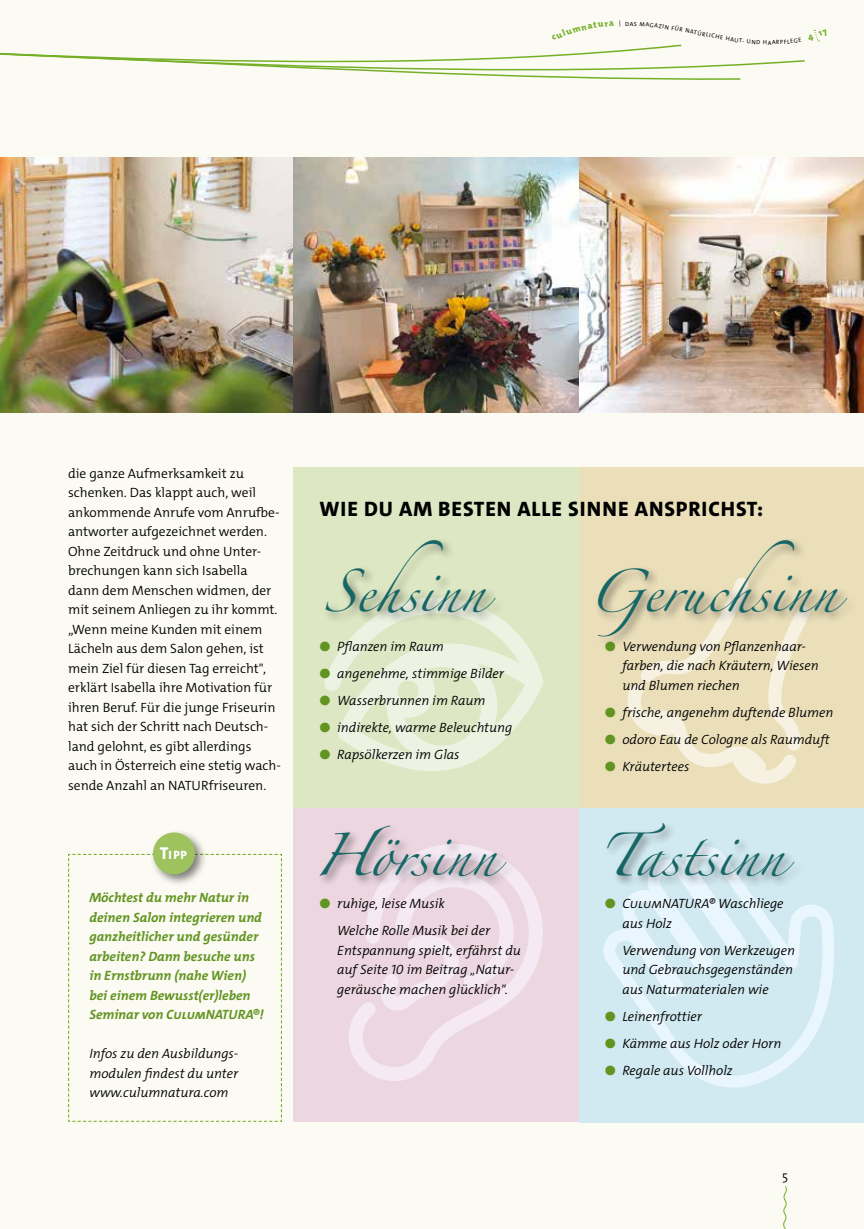
<style>
.page{position:relative;width:864px;height:1229px;background:#fff}
.page>*{position:absolute;margin:0;border:0;box-sizing:border-box;transform-origin:0 0}
.t1{font:38.55px "Zapfino";color:#176666}
.t2{font:800 21px "The Mix C4 s";letter-spacing:.045em;color:#000}
.t3{font:italic 300 13.5px/27px "The Mix C4 s";color:#000}
.t4{font:300 13.5px/19.5px "The Mix C4 s";color:#000}
.t5{font:italic 700 13.5px/19.5px "The Mix C4 s";color:#629421}
.t6{font:300 12.75px "The Mix";color:#000}
.t7{font:800 12.15px "The Mix";color:#fff}
.t8{font:6px "The Mix";color:#000}
.s1{font-size:17.25px}
.s2{color:#629421}
.s3{font-style:inherit}
</style>
<div class="page">
<div style="left:0;top:0;width:863px;height:1229px;background:#fcfbf3"></div>
<div style="left:293px;top:808px;width:285px;height:314px;background:#ecd6e0"></div>
<div style="left:293px;top:468px;width:285px;height:340px;background:#dde7c3"></div>
<div style="left:578px;top:808px;width:285px;height:315px;background:#d1e9f0"></div>
<div style="left:578px;top:468px;width:285px;height:340px;background:#ebdfba"></div>
<svg style="left:682px;top:60px;width:123px;height:20px"></svg>
<svg style="left:783px;top:1186px;width:4px;height:43px"></svg>
<img style="left:578px;top:157px;width:285px;height:255px">
<img style="left:0;top:157px;width:293px;height:255px">
<img style="left:293px;top:157px;width:285px;height:255px">
<svg style="left:349px;top:870px;width:194px;height:211px"></svg>
<svg style="left:603px;top:889px;width:231px;height:199px"></svg>
<svg style="left:324px;top:623px;width:220px;height:148px"></svg>
<svg style="left:627px;top:649px;width:174px;height:135px"></svg>
<svg style="left:68px;top:853px;width:214px;height:269px"></svg>
<div style="left:149px;top:829px;width:58px;height:57px;background:#000;opacity:.5"></div>
<div style="left:153px;top:832px;width:42px;height:42px;background:#9dc25e;border-radius:50%"></div>
<div style="left:322px;top:537px;width:184px;height:88px;background:#000;opacity:.5"></div>
<div style="left:594px;top:537px;width:264px;height:112px;background:#000;opacity:.5"></div>
<div style="left:316px;top:823px;width:201px;height:65px;background:#000;opacity:.5"></div>
<div style="left:603px;top:820px;width:202px;height:69px;background:#000;opacity:.5"></div>
<svg style="left:0;top:44px;width:682px;height:36px"></svg>
<svg style="left:813px;top:29px;width:7px;height:12px"></svg>
<p class="t8" style="left:625px;top:18px;width:6px">D</p>
<p class="t8" style="left:680px;top:24px;width:42px;rotate:11deg">R NATÜRLICH</p>
<p class="t8" style="left:767px;top:37px;width:5px">A</p>
<p class="t4" style="left:68px;top:464px;width:214px">die ganze Aufmerksamkeit zu schenken. Das klappt auch, weil ankommende Anrufe vom Anrufbe&shy;antworter aufgezeichnet werden.<br>Ohne Zeitdruck und ohne Unter&shy;brechungen kann sich Isabella dann dem Menschen widmen, der mit seinem Anliegen zu ihr kommt. „Wenn meine Kunden mit einem<br>Lächeln aus dem Salon gehen, ist mein Ziel für diesen Tag erreicht", erklärt Isabella ihre Motivation für ihren Beruf. Für die junge Friseurin hat sich der Schritt nach Deutsch&shy;land gelohnt, es gibt allerdings auch in Österreich eine stetig wach&shy;sende Anzahl an NATURfriseuren.</p>
<p class="t7" style="left:160px;top:844px;width:29px"><span class="s1">T</span>ipp</p>
<p class="t5" style="left:89px;top:888px;width:176px">Möchtest du mehr Natur in deinen Salon integrieren und ganzheitlicher und gesünder arbeiten? Dann besuche uns in Ernstbrunn (nahe Wien) bei einem Bewusst(er)leben<br>Seminar von CulumNATURA®!</p>
<p class="t3" style="left:89px;top:1044px;width:150px;line-height:19.5px;text-align:justify">Infos zu den Ausbildungs&shy;modulen findest du unter www.culumnatura.com</p>
<h2 class="t2" style="left:319px;top:495px;width:445px">WIE DU AM BESTEN ALLE SINNE ANSPRICHST:</h2>
<h1 class="t1" style="left:323px;top:575px;width:164px">Sehsinn</h1>
<h1 class="t1" style="left:587px;top:575px;width:251px">Geruchsinn</h1>
<p class="t3" style="left:319px;top:633px;width:194px"><span class="s2">◼</span> Pflanzen im Raum<br><span class="s2">◼</span> angenehme, stimmige Bilder <span class="s2">◼</span> Wasserbrunnen im Raum<br><span class="s2">◼</span> indirekte, warme Beleuchtung <span class="s2">◼</span> Rapsölkerzen im Glas</p>
<p class="t3" style="left:622px;top:637px;width:198px;line-height:19.5px;text-indent:-18px"><span class="s2">◼</span> Verwendung von Pflanzenhaar&shy;farben, die nach Kräutern, Wiesen und Blumen riechen</p>
<p class="t3" style="left:604px;top:699px;width:230px"><span class="s2">◼</span> frische, angenehm duftende Blumen <span class="s2">◼</span> odoro Eau de Cologne als Raumduft <span class="s2">◼</span> Kräutertees</p>
<h1 class="t1" style="left:314px;top:839px;width:184px">Hörsinn</h1>
<h1 class="t1" style="left:599px;top:839px;width:186px">Tastsinn</h1>
<p class="t3" style="left:337px;top:890px;width:154px;text-indent:-18px"><span class="s2">◼</span> ruhige, leise Musik<br>Welche Rolle Musik bei der</p>
<p class="t3" style="left:337px;top:941px;width:185px;line-height:19.5px">Entspannung spielt, erfährst du auf Seite 10 im Beitrag <span class="s3">„</span>Natur&shy;geräusche machen glücklich".</p>
<p class="t3" style="left:622px;top:894px;width:163px;line-height:19.5px;text-indent:-18px"><span class="s2">◼</span> CulumNATURA® Waschliege aus Holz</p>
<p class="t3" style="left:622px;top:941px;width:174px;line-height:19.5px">Verwendung von Werkzeugen und Gebrauchsgegenständen aus Naturmaterialen wie</p>
<p class="t3" style="left:604px;top:1003px;width:178px"><span class="s2">◼</span> Leinenfrottier<br><span class="s2">◼</span> Kämme aus Holz oder Horn <span class="s2">◼</span> Regale aus Vollholz</p>
<p class="t6" style="left:782px;top:1165px;width:7px">5</p>
</div>
